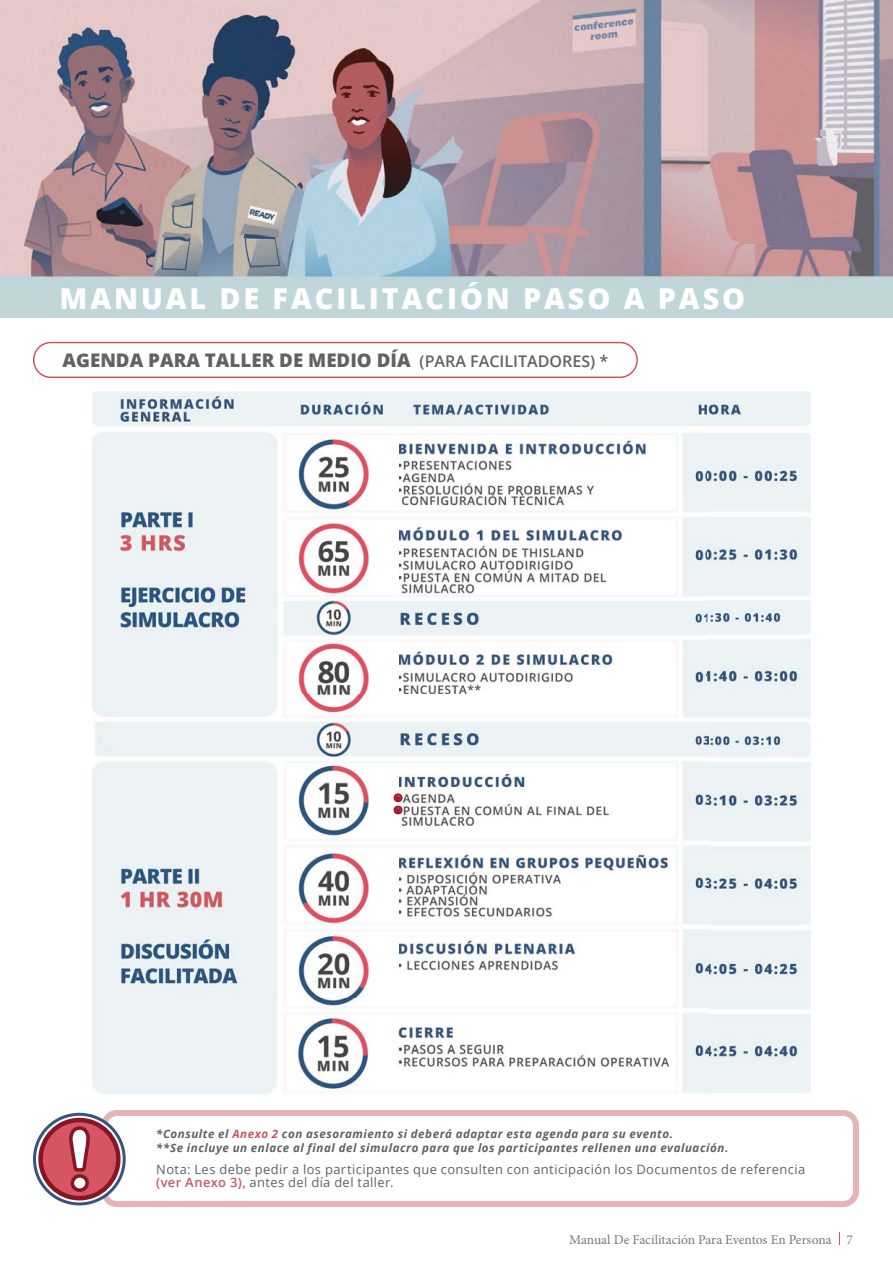
<style>
.page{position:relative;width:893px;height:1263px;background:#fff}
.page>*{position:absolute;margin:0;border:0;box-sizing:border-box;transform-origin:0 0}
.t1{font:800 28.8px "Open Sans";letter-spacing:.1em;color:#fff}
.t2{font:800 18.75px "Open Sans";color:#5f6364}
.t3{font:13.5px "Minion Pro";color:#77787b}
.t4{font:12.9px/13.5px "Open Sans";letter-spacing:.035em;color:#5e6263}
.t5{font:italic 700 11.55px/13.5px "Open Sans";letter-spacing:.045em;color:#5e6263}
.s1{font-weight:600;font-size:16.05px}
.s2{color:#cc565f}
.s3{font-weight:600;color:#cc565f}
</style>
<div class="page">
<img style="left:0;top:0;width:893px;height:317px">
<svg style="left:101px;top:1110px;width:758px;height:97px"></svg>
<svg style="left:34px;top:1114px;width:90px;height:90px"></svg>
<div style="left:33px;top:1113px;width:93px;height:92px;border:3px solid #36547c;border-radius:50%"></div>
<div style="left:40px;top:1120px;width:78px;height:78px;background:#d55562;border-radius:50%"></div>
<div style="left:38px;top:1118px;width:83px;height:82px;border:4px solid #861627;border-radius:50%"></div>
<svg style="left:67px;top:1124px;width:26px;height:48px"></svg>
<div style="left:72px;top:1176px;width:15px;height:14px;background:#fafdff;border-radius:50%"></div>
<div style="left:71px;top:1174px;width:18px;height:18px;border:4px solid #861627;border-radius:50%"></div>
<div style="left:33px;top:342px;width:605px;height:36px;border:2px solid #cc565f;border-radius:17px"></div>
<img style="left:93px;top:391px;width:717px;height:703px">
<div style="left:394px;top:806px;width:8px;height:8px;border:1px solid #861627;border-radius:50%"></div>
<div style="left:394px;top:794px;width:8px;height:8px;background:#ce202f;border-radius:50%"></div>
<div style="left:394px;top:794px;width:8px;height:8px;border:1px solid #861627;border-radius:50%"></div>
<svg style="left:397px;top:794px;width:2px;height:19px"></svg>
<svg style="left:839px;top:1232px;width:1px;height:13px"></svg>
<h2 class="t1" style="left:60px;top:276px;width:687px">MANUAL DE FACILITACIÓN PASO A PASO</h2>
<h3 class="t2" style="left:63px;top:346px;width:547px">AGENDA PARA TALLER DE MEDIO DÍA <span class="s1">(PARA FACILITADORES) *</span></h3>
<p class="t5" style="left:156px;top:1127px;width:574px">*Consulte el <span class="s2">Anexo 2</span> con asesoramiento si deberá adaptar esta agenda para su evento.<br>**Se incluye un enlace al final del simulacro para que los participantes rellenen una evaluación.</p>
<p class="t4" style="left:156px;top:1162px;width:651px">Nota: Les debe pedir a los participantes que consulten con anticipación los Documentos de referencia <span class="s3">(ver Anexo 3),</span> antes del día del taller.</p>
<p class="t3" style="left:569px;top:1230px;width:285px">Manual De Facilitación Para Eventos En Persona 7</p>
</div>
